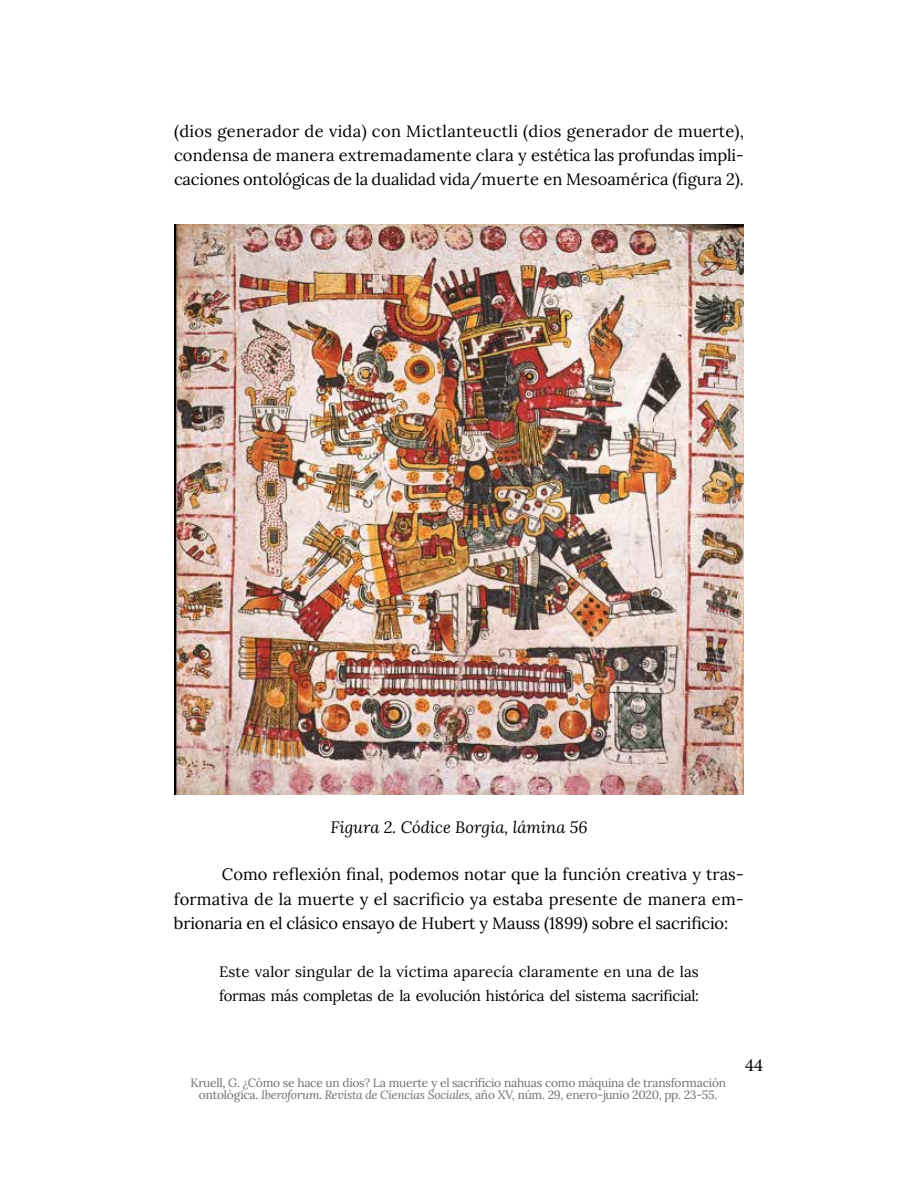
<style>
.page{position:relative;width:918px;height:1188px;background:#fff}
.page>*{position:absolute;margin:0;border:0;box-sizing:border-box;transform-origin:0 0}
.t1{font:16.5px/24px "Lora";letter-spacing:-.01em;color:#000;text-align:justify}
.t2{font:italic 16.5px "Lora";color:#000}
.t3{font:15px/24px "Lora";letter-spacing:-.02em;color:#000}
.t4{font:12px/12px "Lora";letter-spacing:-.02em;color:#706f6f;text-align:center}
.s1{font-style:italic}
</style>
<div class="page">
<img style="left:174px;top:224px;width:570px;height:570px">
<p class="t1" style="left:174px;top:118px;width:572px">(dios generador de vida) con Mictlanteuctli (dios generador de muerte), condensa de manera extremadamente clara y estética las profundas impli&shy;caciones ontológicas de la dualidad vida/muerte en Mesoamérica (figura 2).</p>
<p class="t2" style="left:330px;top:815px;width:259px">Figura 2. Códice Borgia, lámina 56</p>
<p class="t1" style="left:174px;top:862px;width:572px;text-indent:48px">Como reflexión final, podemos notar que la función creativa y tras&shy;formativa de la muerte y el sacrificio ya estaba presente de manera em&shy;brionaria en el clásico ensayo de Hubert y Mauss (1899) sobre el sacrificio:</p>
<p class="t3" style="left:219px;top:958px;width:482px">Este valor singular de la víctima aparecía claramente en una de las formas más completas de la evolución histórica del sistema sacrificial:</p>
<p class="t4" style="left:190px;top:1075px;width:537px">Kruell, G. ¿Cómo se hace un dios? La muerte y el sacrificio nahuas como máquina de transformación ontológica. <span class="s1">Iberoforum. Revista de Ciencias Sociales</span>, año XV, núm. 29, enero-junio 2020, pp. 23-55.</p>
<p class="t1" style="left:745px;top:1052px;width:19px">44</p>
</div>
